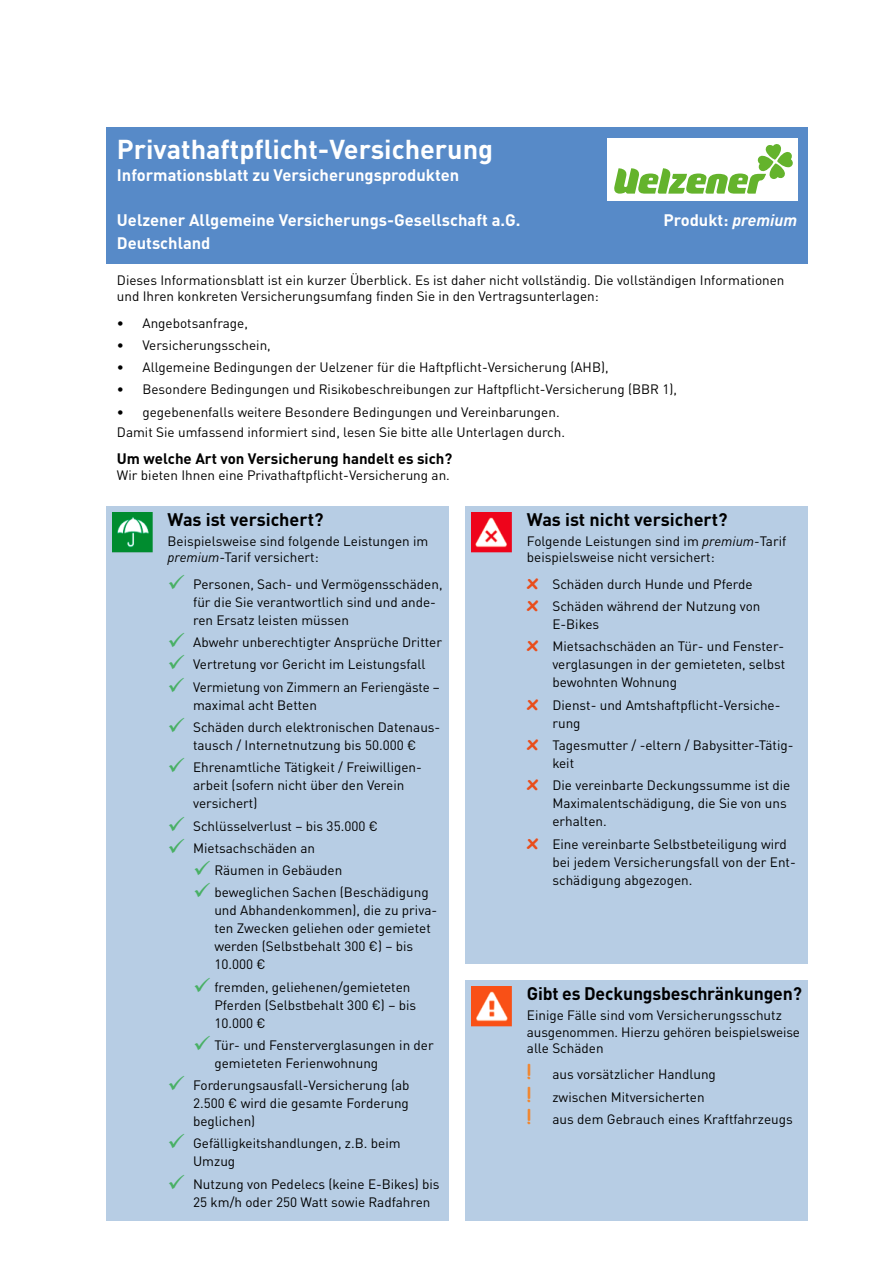
<style>
.page{position:relative;width:893px;height:1263px;background:#fff}
.page>*{position:absolute;margin:0;border:0;box-sizing:border-box;transform-origin:0 0}
.t1{font:700 27px "DINOT";color:#fff}
.t2{font:700 18px "DINOT";letter-spacing:-.01em;color:#000}
.t3{font:700 16.5px/22.5px "DINOT";color:#fff}
.t4{font:700 15px "DINOT";color:#000}
.t5{font:13.5px/18px "DINOT";color:#000}
.s1{font-style:italic}
.s2{font-family:"Comic Sans MS";font-weight:700;font-size:19.5px;color:#e94d1b}
.s3{font-family:"Comic Sans MS";font-weight:700;font-size:19.5px;color:#f1862e}
</style>
<div class="page">
<div style="left:106px;top:128px;width:702px;height:136px;background:#578ac8"></div>
<div style="left:106px;top:506px;width:343px;height:714px;background:#b7cde4"></div>
<img style="left:112px;top:512px;width:41px;height:40px">
<div style="left:466px;top:506px;width:342px;height:457px;background:#b7cde4"></div>
<img style="left:472px;top:512px;width:40px;height:40px">
<div style="left:607px;top:138px;width:190px;height:62px;background:#fff"></div>
<svg style="left:614px;top:144px;width:179px;height:50px"></svg>
<div style="left:466px;top:980px;width:342px;height:240px;background:#b7cde4"></div>
<img style="left:472px;top:986px;width:40px;height:40px">
<h1 class="t1" style="left:117px;top:131px;width:378px">Privathaftpflicht-Versicherung</h1>
<p class="t3" style="left:117px;top:164px;width:344px">Informationsblatt zu Versicherungsprodukten</p>
<p class="t3" style="left:117px;top:209px;width:405px">Uelzener Allgemeine Versicherungs-Gesellschaft a.G.<br>Deutschland</p>
<p class="t3" style="left:663px;top:208px;width:135px">Produkt: <span class="s1">premium</span></p>
<p class="t5" style="left:117px;top:272px;width:669px;line-height:16.2px">Dieses Informationsblatt ist ein kurzer Überblick. Es ist daher nicht vollständig. Die vollständigen Informationen und Ihren konkreten Versicherungsumfang finden Sie in den Vertragsunterlagen:</p>
<p class="t5" style="left:117px;top:314px;width:133px">• Angebotsanfrage,</p>
<p class="t5" style="left:117px;top:336px;width:155px">• Versicherungsschein,</p>
<p class="t5" style="left:117px;top:358px;width:493px">• Allgemeine Bedingungen der Uelzener für die Haftpflicht-Versicherung (AHB),</p>
<p class="t5" style="left:117px;top:380px;width:562px">• Besondere Bedingungen und Risikobeschreibungen zur Haftpflicht-Versicherung (BBR 1),</p>
<p class="t5" style="left:117px;top:401px;width:450px;line-height:20.4px">• gegebenenfalls weitere Besondere Bedingungen und Vereinbarungen.<br>Damit Sie umfassend informiert sind, lesen Sie bitte alle Unterlagen durch.</p>
<p class="t4" style="left:117px;top:448px;width:337px">Um welche Art von Versicherung handelt es sich?</p>
<p class="t5" style="left:117px;top:466px;width:334px">Wir bieten Ihnen eine Privathaftpflicht-Versicherung an.</p>
<h2 class="t2" style="left:168px;top:507px;width:157px">Was ist versichert?</h2>
<p class="t5" style="left:168px;top:533px;width:262px;line-height:16.2px">Beispielsweise sind folgende Leistungen im <span class="s1">premium</span>-Tarif versichert:</p>
<p class="t5" style="left:193px;top:575px;width:251px">Personen, Sach- und Vermögensschäden, für die Sie verantwortlich sind und ande&shy;ren Ersatz leisten müssen</p>
<p class="t5" style="left:193px;top:631px;width:250px;line-height:22.2px">Abwehr unberechtigter Ansprüche Dritter<br>Vertretung vor Gericht im Leistungsfall<br>Vermietung von Zimmern an Feriengäste –</p>
<p class="t5" style="left:193px;top:693px;width:249px;line-height:22.2px">maximal acht Betten<br>Schäden durch elektronischen Datenaus-</p>
<p class="t5" style="left:193px;top:734px;width:230px;line-height:22.2px">tausch / Internetnutzung bis 50.000 €<br>Ehrenamtliche Tätigkeit / Freiwilligen-</p>
<p class="t5" style="left:193px;top:776px;width:213px">arbeit (sofern nicht über den Verein versichert)</p>
<p class="t5" style="left:193px;top:816px;width:186px">Schlüsselverlust – bis 35.000 €</p>
<p class="t5" style="left:193px;top:839px;width:124px">Mietsachschäden an</p>
<p class="t5" style="left:214px;top:861px;width:129px">Räumen in Gebäuden</p>
<p class="t5" style="left:214px;top:883px;width:216px">beweglichen Sachen (Beschädigung</p>
<p class="t5" style="left:214px;top:901px;width:224px">und Abhandenkommen), die zu priva&shy;ten Zwecken geliehen oder gemietet werden (Selbstbehalt 300 €) – bis<br>10.000 €</p>
<p class="t5" style="left:214px;top:977px;width:203px">fremden, geliehenen/gemieteten<br>Pferden (Selbstbehalt 300 €) – bis<br>10.000 €</p>
<p class="t5" style="left:214px;top:1036px;width:221px">Tür- und Fensterverglasungen in der gemieteten Ferienwohnung</p>
<p class="t5" style="left:193px;top:1076px;width:218px;text-align:justify">Forderungsausfall-Versicherung (ab 2.500 € wird die gesamte Forderung beglichen)</p>
<p class="t5" style="left:193px;top:1134px;width:209px">Gefälligkeitshandlungen, z.B. beim<br>Umzug</p>
<p class="t5" style="left:193px;top:1174px;width:248px">Nutzung von Pedelecs (keine E-Bikes) bis<br>25 km/h oder 250 Watt sowie Radfahren</p>
<h2 class="t2" style="left:527px;top:507px;width:202px">Was ist nicht versichert?</h2>
<p class="t5" style="left:527px;top:533px;width:261px;line-height:16.2px">Folgende Leistungen sind im <span class="s1">premium-</span>Tarif beispielsweise nicht versichert:</p>
<p class="t5" style="left:527px;top:573px;width:235px;line-height:22.2px"><span class="s2">x</span> Schäden durch Hunde und Pferde <span class="s2">x</span> Schäden während der Nutzung von</p>
<p class="t5" style="left:527px;top:613px;width:259px;line-height:22.2px;text-indent:26px">E-Bikes<br><span class="s2">x</span> Mietsachschäden an Tür- und Fenster-</p>
<p class="t5" style="left:552px;top:655px;width:234px">verglasungen in der gemieteten, selbst bewohnten Wohnung</p>
<p class="t5" style="left:552px;top:696px;width:230px;text-indent:-26px"><span class="s2">x</span> Dienst- und Amtshaftpflicht-Versiche&shy;rung</p>
<p class="t5" style="left:552px;top:736px;width:243px;text-indent:-26px"><span class="s2">x</span> Tagesmutter / -eltern / Babysitter-Tätig&shy;keit</p>
<p class="t5" style="left:552px;top:776px;width:240px;text-indent:-26px"><span class="s2">x</span> Die vereinbarte Deckungssumme ist die<br>Maximalentschädigung, die Sie von uns erhalten.</p>
<p class="t5" style="left:552px;top:834px;width:245px;text-indent:-26px"><span class="s2">x</span> Eine vereinbarte Selbstbeteiligung wird bei jedem Versicherungsfall von der Ent&shy;schädigung abgezogen.</p>
<h2 class="t2" style="left:527px;top:982px;width:277px">Gibt es Deckungsbeschränkungen?</h2>
<p class="t5" style="left:527px;top:1007px;width:275px;line-height:16.2px">Einige Fälle sind vom Versicherungsschutz ausgenommen. Hierzu gehören beispielsweise alle Schäden</p>
<p class="t5" style="left:527px;top:1063px;width:267px;line-height:22.2px"><span class="s3">!</span> aus vorsätzlicher Handlung<br><span class="s3">!</span> zwischen Mitversicherten<br><span class="s3">!</span> aus dem Gebrauch eines Kraftfahrzeugs</p>
</div>
